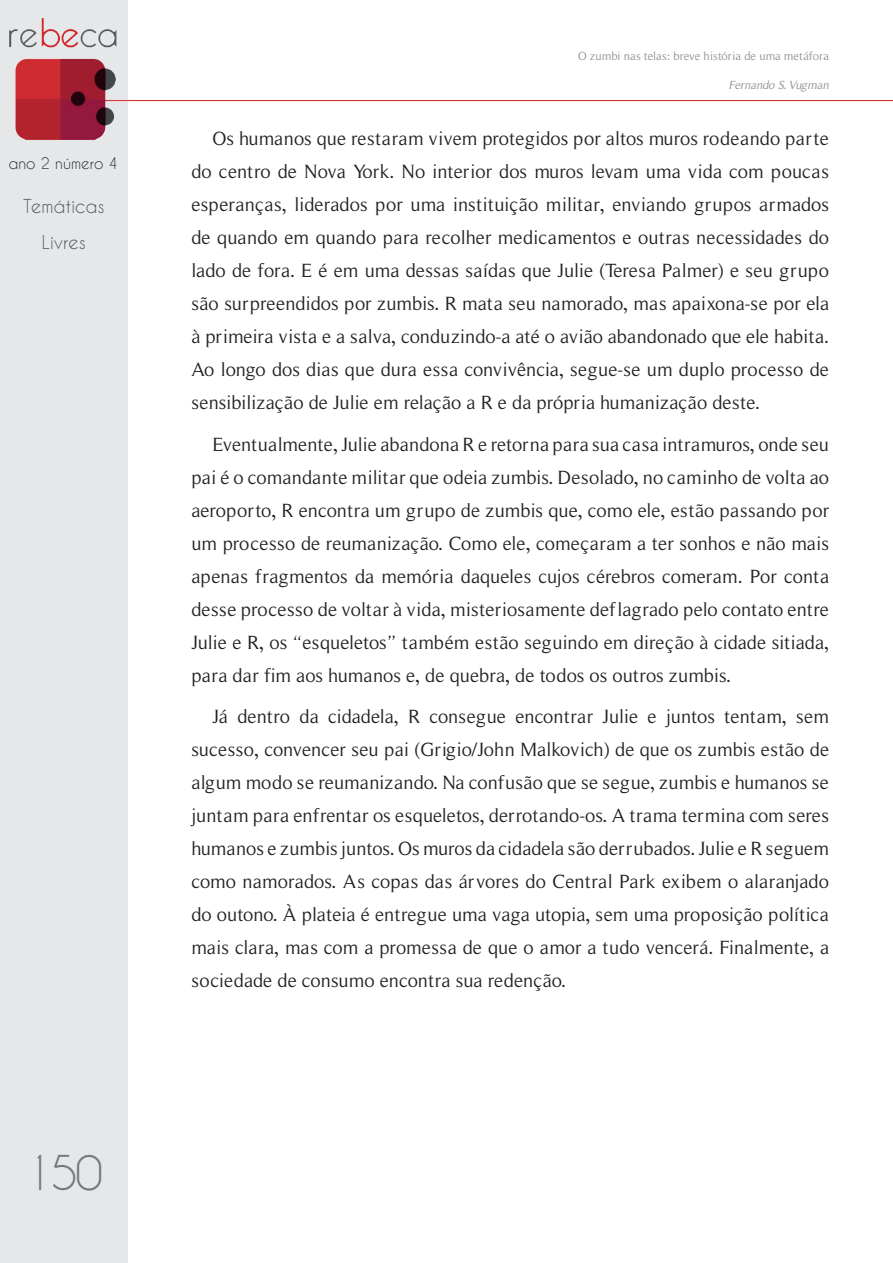
<style>
.page{position:relative;width:893px;height:1263px;background:#fff}
.page>*{position:absolute;margin:0;border:0;box-sizing:border-box;transform-origin:0 0}
.t1{font:45px "Caviar Dreams";color:#75797b}
.t2{font:19.5px/33px "Roman Serif";color:#231f20;text-align:justify}
.t3{font:18px/36px "Caviar Dreams";color:#57585a;text-align:center}
.t4{font:15px "Caviar Dreams";color:#292d2f}
.t5{font:12px "Roman Serif";color:#8f9192}
.t6{font:italic 12px "Roman Serif";color:#8f9192}
</style>
<div class="page">
<div style="left:0;top:0;width:128px;height:1263px;background:#e6e7e9"></div>
<img style="left:9px;top:18px;width:884px;height:122px">
<p class="t4" style="left:9px;top:154px;width:111px">ano 2 número 4</p>
<p class="t3" style="left:23px;top:188px;width:83px">Temáticas<br>Livres</p>
<h1 class="t1" style="left:26px;top:1146px;width:79px">150</h1>
<p class="t5" style="left:578px;top:49px;width:253px">O zumbi nas telas: breve história de uma metáfora</p>
<p class="t6" style="left:729px;top:78px;width:101px">Fernando S. Vugman</p>
<p class="t2" style="left:191px;top:122px;width:639px;text-indent:21px">Os humanos que restaram vivem protegidos por altos muros rodeando parte do centro de Nova York. No interior dos muros levam uma vida com poucas esperanças, liderados por uma instituição militar, enviando grupos armados de quando em quando para recolher medicamentos e outras necessidades do lado de fora. E é em uma dessas saídas que Julie (Teresa Palmer) e seu grupo são surpreendidos por zumbis. R mata seu namorado, mas apaixona-se por ela à primeira vista e a salva, conduzindo-a até o avião abandonado que ele habita.<br>Ao longo dos dias que dura essa convivência, segue-se um duplo processo de sensibilização de Julie em relação a R e da própria humanização deste.</p>
<p class="t2" style="left:191px;top:428px;width:639px;text-indent:21px">Eventualmente, Julie abandona R e retorna para sua casa intramuros, onde seu pai é o comandante militar que odeia zumbis. Desolado, no caminho de volta ao aeroporto, R encontra um grupo de zumbis que, como ele, estão passando por um processo de reumanização. Como ele, começaram a ter sonhos e não mais apenas fragmentos da memória daqueles cujos cérebros comeram. Por conta desse processo de voltar à vida, misteriosamente deflagrado pelo contato entre Julie e R, os “esqueletos” também estão seguindo em direção à cidade sitiada, para dar fim aos humanos e, de quebra, de todos os outros zumbis.</p>
<p class="t2" style="left:191px;top:700px;width:639px;text-indent:21px">Já dentro da cidadela, R consegue encontrar Julie e juntos tentam, sem sucesso, convencer seu pai (Grigio/John Malkovich) de que os zumbis estão de algum modo se reumanizando. Na confusão que se segue, zumbis e humanos se juntam para enfrentar os esqueletos, derrotando-os. A trama termina com seres humanos e zumbis juntos. Os muros da cidadela são derrubados. Julie e R seguem como namorados. As copas das árvores do Central Park exibem o alaranjado do outono. À plateia é entregue uma vaga utopia, sem uma proposição política mais clara, mas com a promessa de que o amor a tudo vencerá. Finalmente, a sociedade de consumo encontra sua redenção.</p>
</div>
